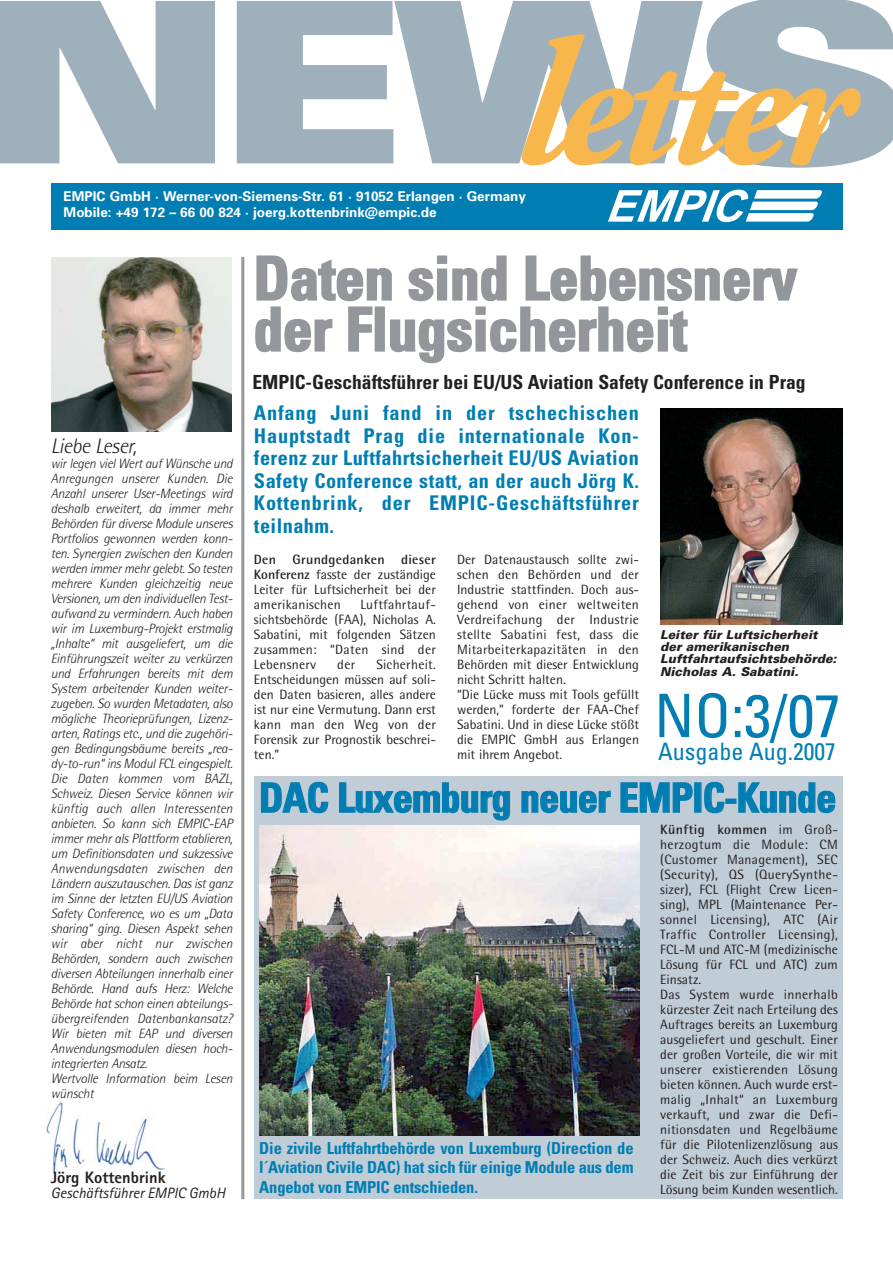
<style>
.page{position:relative;width:893px;height:1263px;background:#fff}
.page>*{position:absolute;margin:0;border:0;box-sizing:border-box;transform-origin:0 0}
.t1{font:700 condensed 60px/51px "Univers";letter-spacing:-.01em;color:#93969a}
.t2{font:condensed 60px "Univers";color:#007eb3}
.t3{font:700 condensed 40.5px "Univers";letter-spacing:-.025em;color:#007eb3}
.t4{font:condensed 24px "Univers";color:#007eb3}
.t5{font:italic 300 21px "Rotis Semi Sans";letter-spacing:-.015em;color:#231f20}
.t6{font:700 condensed 20.25px/22.5px "Univers";letter-spacing:.04em;color:#007eb3;text-align:justify}
.t7{font:700 condensed 19.5px "Univers";color:#231f20}
.t8{font:700 condensed 16.5px/19.5px "Univers";letter-spacing:-.01em;color:#007eb3;text-align:justify}
.t9{font:800 16.5px "Rotis Sans Serif";color:#231f20}
.t10{font:italic 15px "Rotis Sans Serif";color:#231f20}
.t11{font:13.5px/15px "Rotis Semi Sans";letter-spacing:.005em;color:#231f20;text-align:justify}
.t12{font:italic 300 13.5px/15px "Rotis Semi Sans";letter-spacing:-.02em;color:#231f20}
.t13{font:700 13.5px/16.2px "Univers";color:#fff}
.t14{font:italic 900 12.3px/12.3px "Univers";color:#231f20}
.s1{font-weight:700}
</style>
<div class="page">
<div style="left:254px;top:777px;width:588px;height:422px;background:#c0ccd6"></div>
<svg style="left:0;top:1px;width:215px;height:162px"></svg>
<svg style="left:237px;top:1px;width:156px;height:162px"></svg>
<svg style="left:394px;top:1px;width:128px;height:162px;fill:#9eb0bc"></svg>
<svg style="left:522px;top:0;width:370px;height:168px"></svg>
<img style="left:46px;top:1101px;width:121px;height:74px">
<img style="left:52px;top:258px;width:180px;height:174px">
<img style="left:259px;top:826px;width:380px;height:309px">
<div style="left:51px;top:183px;width:791px;height:46px;background:#007eb3"></div>
<hr style="left:241px;top:257px;width:3px;height:942px;background:#93969a">
<img style="left:660px;top:408px;width:182px;height:217px">
<svg style="left:608px;top:190px;width:214px;height:32px"></svg>
<p class="t13" style="left:64px;top:190px;width:464px">EMPIC GmbH · Werner-von-Siemens-Str. 61 · 91052 Erlangen · Germany<br>Mobile: +49 172 – 66 00 824 · joerg.kottenbrink@empic.de</p>
<h3 class="t5" style="left:51px;top:439px;width:87px">Liebe Leser,</h3>
<p class="t12" style="left:51px;top:458px;width:183px">wir legen viel Wert auf Wünsche und Anregungen unserer Kunden. Die Anzahl unserer User-Meetings wird deshalb erweitert, da immer mehr Behörden für diverse Module unseres Portfolios gewonnen werden konn&shy;ten. Synergien zwischen den Kunden werden immer mehr gelebt. So testen mehrere Kunden gleichzeitig neue Versionen, um den individuellen Test&shy;aufwand zu vermindern. Auch haben wir im Luxemburg-Projekt erstmalig „Inhalte“ mit ausgeliefert, um die Einführungszeit weiter zu verkürzen und Erfahrungen bereits mit dem System arbeitender Kunden weiter&shy;zugeben. So wurden Metadaten, also mögliche Theorieprüfungen, Lizenz&shy;arten, Ratings etc., und die zugehöri&shy;gen Bedingungsbäume bereits „rea&shy;dy-to-run“ ins Modul FCL eingespielt.<br>Die Daten kommen vom BAZL, Schweiz. Diesen Service können wir künftig auch allen Interessenten anbieten. So kann sich EMPIC-EAP immer mehr als Plattform etablieren, um Definitionsdaten und sukzessive Anwendungsdaten zwischen den Ländern auszutauschen. Das ist ganz im Sinne der letzten EU/US Aviation Safety Conference, wo es um „Data sharing“ ging. Diesen Aspekt sehen wir aber nicht nur zwischen Behörden, sondern auch zwischen diversen Abteilungen innerhalb einer Behörde. Hand aufs Herz: Welche Behörde hat schon einen abteilungs&shy;übergreifenden Datenbankansatz?<br>Wir bieten mit EAP und diversen Anwendungsmodulen diesen hoch&shy;integrierten Ansatz.<br>Wertvolle Information beim Lesen wünscht</p>
<p class="t9" style="left:51px;top:1171px;width:116px">Jörg Kottenbrink</p>
<p class="t10" style="left:51px;top:1188px;width:176px">Geschäftsführer EMPIC GmbH</p>
<h1 class="t1" style="left:253px;top:259px;width:545px">Daten sind Lebensnerv der Flugsicherheit</h1>
<h3 class="t7" style="left:252px;top:375px;width:554px">EMPIC-Geschäftsführer bei EU/US Aviation Safety Conference in Prag</h3>
<h3 class="t6" style="left:254px;top:404px;width:386px">Anfang Juni fand in der tschechischen Hauptstadt Prag die internationale Kon&shy;ferenz zur Luftfahrtsicherheit EU/US Aviation Safety Conference statt, an der auch Jörg K.<br>Kottenbrink, der EMPIC-Geschäftsführer teilnahm.</h3>
<p class="t11" style="left:457px;top:553px;width:183px;text-align:left">Der Datenaustausch sollte zwi&shy;schen den Behörden und der<br>Industrie stattfinden. Doch aus&shy;gehend von einer weltweiten<br>Verdreifachung der Industrie stellte Sabatini fest, dass die<br>Mitarbeiterkapazitäten in den<br>Behörden mit dieser Entwicklung nicht Schritt halten.<br>“Die Lücke muss mit Tools gefüllt werden," forderte der FAA-Chef<br>Sabatini. Und in diese Lücke stößt die EMPIC GmbH aus Erlangen mit ihrem Angebot.</p>
<p class="t11" style="left:254px;top:553px;width:183px"><span class="s1">Den Grundgedanken dieser Konferenz</span> fasste der zuständige Leiter für Luftsicherheit bei der amerikanischen</p>
<p class="t11" style="left:254px;top:598px;width:183px;text-indent:106px">Luftfahrtauf&shy;sichtsbehörde (FAA), Nicholas A.<br>Sabatini, mit folgenden Sätzen zusammen: “Daten sind der Lebensnerv</p>
<p class="t14" style="left:660px;top:629px;width:180px">Leiter für Luftsicherheit der amerikanischen<br>Luftfahrtaufsichtsbehörde:<br>Nicholas A. Sabatini.</p>
<p class="t11" style="left:254px;top:658px;width:183px;text-indent:122px">Sicherheit.<br>Entscheidungen müssen auf soli&shy;den Daten basieren, alles andere ist nur eine Vermutung. Dann erst kann man den Weg von der Forensik zur Prognostik beschrei&shy;ten.”</p>
<h2 class="t3" style="left:259px;top:783px;width:579px">DAC Luxemburg neuer EMPIC-Kunde</h2>
<p class="t11" style="left:337px;top:658px;width:19px">der</p>
<h1 class="t2" style="left:654px;top:694px;width:188px">NO:3/07</h1>
<h3 class="t4" style="left:658px;top:742px;width:179px">Ausgabe Aug.2007</h3>
<p class="t8" style="left:259px;top:1140px;width:376px">Die zivile Luftfahrtbehörde von Luxemburg (Direction de l´Aviation Civile DAC) hat sich für einige Module aus dem Angebot von EMPIC entschieden.</p>
<p class="t11" style="left:660px;top:823px;width:179px;text-align:left"><span class="s1">Künftig kommen</span> im Groß&shy;herzogtum die Module: CM (Customer Management), SEC (Security), QS (QuerySynthe&shy;sizer), FCL (Flight Crew Licen&shy;sing), MPL (Maintenance Per&shy;sonnel Licensing), ATC (Air<br>Traffic Controller Licensing),<br>FCL-M und ATC-M (medizinische<br>Lösung für FCL und ATC) zum<br>Einsatz.<br>Das System wurde innerhalb kürzester Zeit nach Erteilung des<br>Auftrages bereits an Luxemburg ausgeliefert und geschult. Einer der großen Vorteile, die wir mit unserer existierenden Lösung bieten können. Auch wurde erst&shy;malig „Inhalt“ an Luxemburg verkauft, und zwar die Defi&shy;nitionsdaten und Regelbäume für die Pilotenlizenzlösung aus der Schweiz. Auch dies verkürzt die Zeit bis zur Einführung der<br>Lösung beim Kunden wesentlich.</p>
</div>
